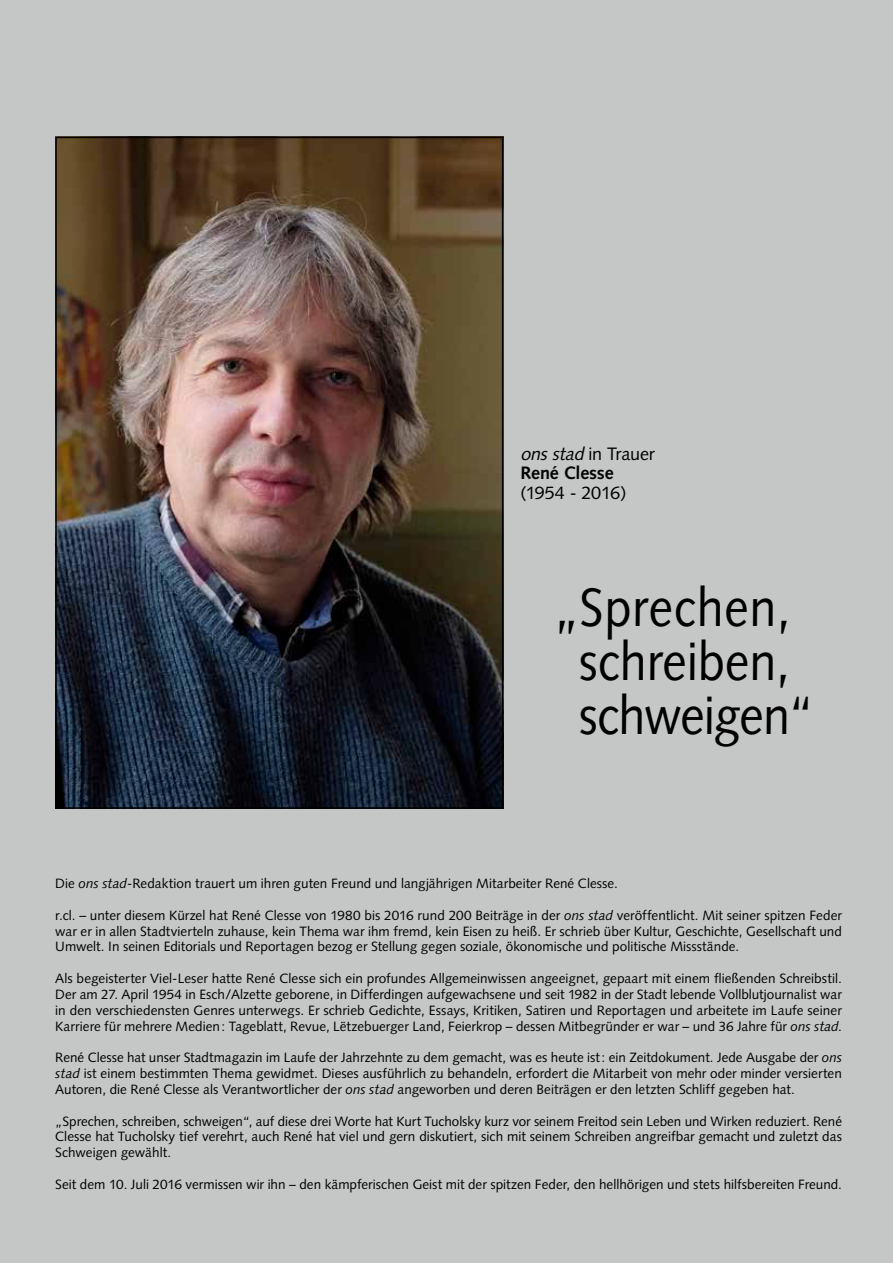
<style>
.page{position:relative;width:893px;height:1263px;background:#c5c6c6}
.page>*{position:absolute;margin:0;border:0;box-sizing:border-box;transform-origin:0 0}
.t1{font:54px/54px "Syntax";color:#000;text-align:center;scale:.9 1}
.t2{font:700 18px/19.8px "Syntax";letter-spacing:-.01em;color:#000}
.t3{font:18px "Syntax";letter-spacing:-.015em;color:#000}
.t4{font:13.5px/15.9px "Syntax";color:#000;text-align:justify}
.s1{font-weight:400;font-style:italic}
.s2{font-weight:400}
.s3{font-style:italic}
</style>
<div class="page">
<img style="left:58px;top:140px;width:442px;height:666px">
<div style="left:55px;top:137px;width:448px;height:672px;border:2px solid #000"></div>
<h2 class="t2" style="left:520px;top:444px;width:136px"><span class="s1">onsstad</span> <span class="s2">in Trauer<br></span>René Clesse</h2>
<h2 class="t3" style="left:520px;top:482px;width:107px">(1954 - 2016)</h2>
<h1 class="t1" style="left:553px;top:580px;width:291px">„Sprechen, schreiben, schweigen“</h1>
<p class="t4" style="left:55px;top:875px;width:564px">Die <span class="s3">ons stad</span>-Redaktion trauert um ihren guten Freund und langjährigen Mitarbeiter René Clesse.</p>
<p class="t4" style="left:55px;top:907px;width:788px">r.cl. – unter diesem Kürzel hat René Clesse von 1980 bis 2016 rund 200 Beiträge in der <span class="s3">ons stad</span> veröffentlicht. Mit seiner spitzen Feder war er in allen Stadtvierteln zuhause, kein Thema war ihm fremd, kein Eisen zu heiß. Er schrieb über Kultur, Geschichte, Gesellschaft und Umwelt. In seinen Editorials und Reportagen bezog er Stellung gegen soziale, ökonomische und politische Missstände.</p>
<p class="t4" style="left:55px;top:970px;width:788px">Als begeisterter Viel-Leser hatte René Clesse sich ein profundes Allgemeinwissen angeeignet, gepaart mit einem fließenden Schreibstil.<br>Der am 27. April 1954 in Esch/Alzette geborene, in Differdingen aufgewachsene und seit 1982 in der Stadt lebende Vollblutjournalist war in den verschiedensten Genres unterwegs. Er schrieb Gedichte, Essays, Kritiken, Satiren und Reportagen und arbeitete im Laufe seiner Karriere für mehrere Medien: Tageblatt, Revue, Lëtzebuerger Land, Feierkrop – dessen Mitbegründer er war – und 36 Jahre für <span class="s3">ons stad</span>.</p>
<p class="t4" style="left:55px;top:1050px;width:788px">René Clesse hat unser Stadtmagazin im Laufe der Jahrzehnte zu dem gemacht, was es heute ist: ein Zeitdokument. Jede Ausgabe der <span class="s3">ons stad</span> ist einem bestimmten Thema gewidmet. Dieses ausführlich zu behandeln, erfordert die Mitarbeit von mehr oder minder versierten Autoren, die René Clesse als Verantwortlicher der <span class="s3">ons stad</span> angeworben und deren Beiträgen er den letzten Schliff gegeben hat.</p>
<p class="t4" style="left:55px;top:1113px;width:788px">„Sprechen, schreiben, schweigen“, auf diese drei Worte hat Kurt Tucholsky kurz vor seinem Freitod sein Leben und Wirken reduziert. René Clesse hat Tucholsky tief verehrt, auch René hat viel und gern diskutiert, sich mit seinem Schreiben angreifbar gemacht und zuletzt das Schweigen gewählt.</p>
<p class="t4" style="left:55px;top:1176px;width:788px">Seit dem 10. Juli 2016 vermissen wir ihn – den kämpferischen Geist mit der spitzen Feder, den hellhörigen und stets hilfsbereiten Freund.</p>
</div>
